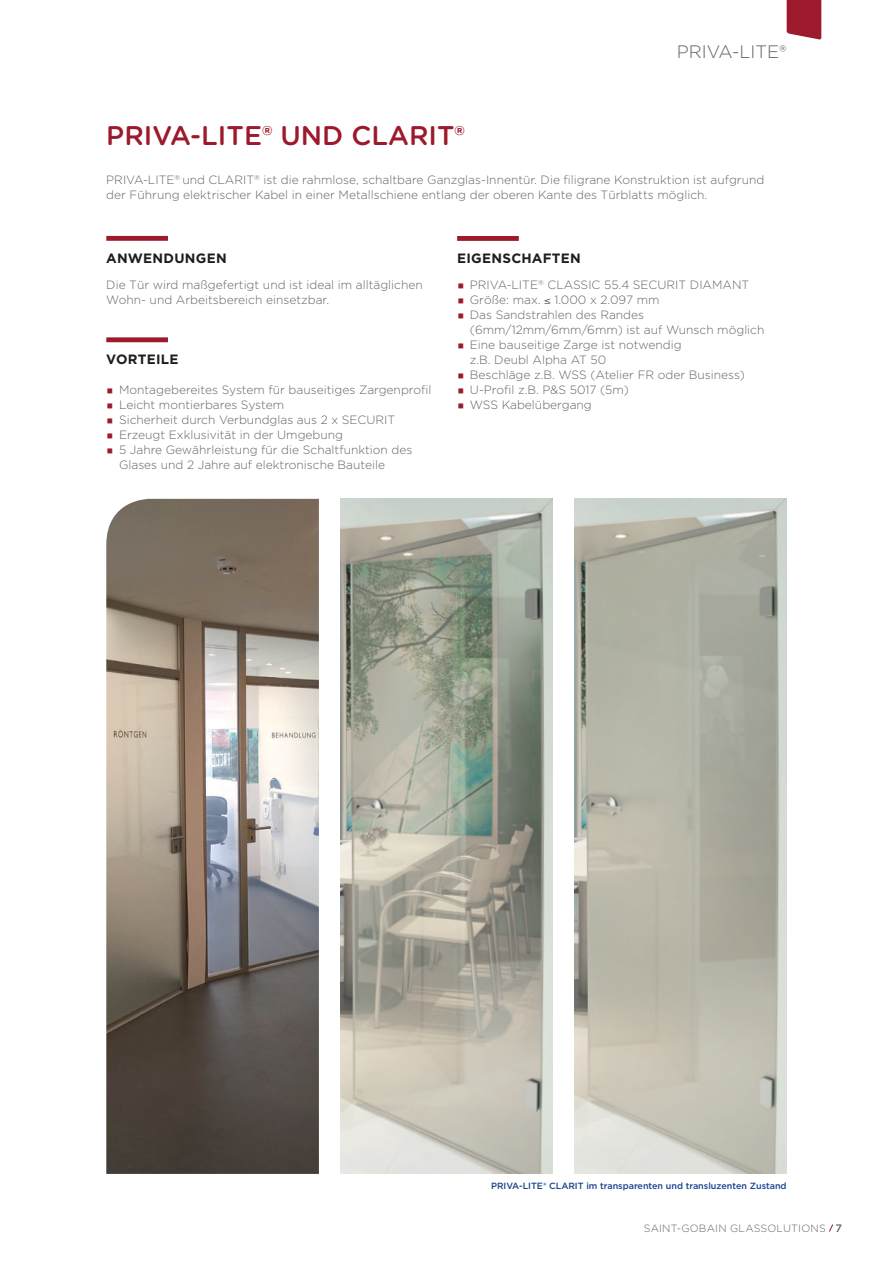
<style>
.page{position:relative;width:893px;height:1263px;background:#fff}
.page>*{position:absolute;margin:0;border:0;box-sizing:border-box;transform-origin:0 0}
.t1{font:500 27px "Gotham Rounded";color:#9d192c}
.t2{font:300 18px "Gotham";color:#646463}
.t3{font:700 13.5px "Gotham";letter-spacing:.02em;color:#1d1d1b}
.t4{font:300 12px/15px "Gotham";color:#646463}
.t5{font:300 10.5px "Gotham";letter-spacing:.02em;color:#646463}
.t6{font:500 9px "Gotham";color:#18428c}
.s1{color:#9d192c}
.s2{font-weight:500;font-size:10.8px}
</style>
<div class="page">
<img style="left:106px;top:499px;width:213px;height:675px">
<img style="left:574px;top:499px;width:213px;height:675px">
<img style="left:340px;top:499px;width:213px;height:675px">
<svg style="left:787px;top:0;width:34px;height:40px"></svg>
<svg style="left:829px;top:1224px;width:5px;height:8px"></svg>
<div style="left:106px;top:236px;width:62px;height:5px;background:#9d192c"></div>
<div style="left:106px;top:337px;width:62px;height:5px;background:#9d192c"></div>
<div style="left:457px;top:236px;width:62px;height:5px;background:#9d192c"></div>
<h1 class="t1" style="left:106px;top:117px;width:360px">PRIVA-LITE® UND CLARIT®</h1>
<h2 class="t2" style="left:677px;top:41px;width:111px">PRIVA-LITE®</h2>
<p class="t4" style="left:106px;top:172px;width:659px">PRIVA-LITE<sup>®</sup> und CLARIT<sup>®</sup> ist die rahmlose, schaltbare Ganzglas-Innentür. Die filigrane Konstruktion ist aufgrund der Führung elektrischer Kabel in einer Metallschiene entlang der oberen Kante des Türblatts möglich.</p>
<p class="t3" style="left:106px;top:249px;width:122px">ANWENDUNGEN</p>
<p class="t4" style="left:106px;top:277px;width:318px">Die Tür wird maßgefertigt und ist ideal im alltäglichen<br>Wohn- und Arbeitsbereich einsetzbar.</p>
<p class="t3" style="left:106px;top:351px;width:74px">VORTEILE</p>
<p class="t4" style="left:106px;top:382px;width:327px"><span class="s1">▪</span> Montagebereites System für bauseitiges Zargenprofil</p>
<p class="t4" style="left:106px;top:397px;width:179px"><span class="s1">▪</span> Leicht montierbares System</p>
<p class="t4" style="left:106px;top:412px;width:291px"><span class="s1">▪</span> Sicherheit durch Verbundglas aus 2 x SECURIT</p>
<p class="t4" style="left:106px;top:427px;width:238px"><span class="s1">▪</span> Erzeugt Exklusivität in der Umgebung</p>
<p class="t4" style="left:119px;top:442px;width:295px;text-indent:-13px"><span class="s1">▪</span> 5 Jahre Gewährleistung für die Schaltfunktion des<br>Glases und 2 Jahre auf elektronische Bauteile</p>
<p class="t3" style="left:457px;top:249px;width:125px">EIGENSCHAFTEN</p>
<p class="t4" style="left:457px;top:277px;width:294px"><span class="s1">▪</span> PRIVA-LITE<sup>®</sup> CLASSIC 55.4 SECURIT DIAMANT</p>
<p class="t4" style="left:457px;top:292px;width:204px"><span class="s1">▪</span> Größe: max. ≤ 1.000 x 2.097 mm</p>
<p class="t4" style="left:470px;top:307px;width:296px;text-indent:-13px"><span class="s1">▪</span> Das Sandstrahlen des Randes (6mm/12mm/6mm/6mm) ist auf Wunsch möglich</p>
<p class="t4" style="left:470px;top:337px;width:213px;text-indent:-13px"><span class="s1">▪</span> Eine bauseitige Zarge ist notwendig z.B. Deubl Alpha AT 50</p>
<p class="t4" style="left:457px;top:367px;width:289px"><span class="s1">▪</span> Beschläge z.B. WSS (Atelier FR oder Business)</p>
<p class="t4" style="left:457px;top:382px;width:173px"><span class="s1">▪</span> U-Profil z.B. P&amp;S 5017 (5m)</p>
<p class="t4" style="left:457px;top:397px;width:136px"><span class="s1">▪</span> WSS Kabelübergang</p>
<p class="t6" style="left:491px;top:1180px;width:297px">PRIVA-LITE® CLARIT im transparenten und transluzenten Zustand</p>
<p class="t5" style="left:644px;top:1221px;width:199px">SAINT-GOBAIN GLASSOLUTIONS <span class="s2">7</span></p>
</div>
